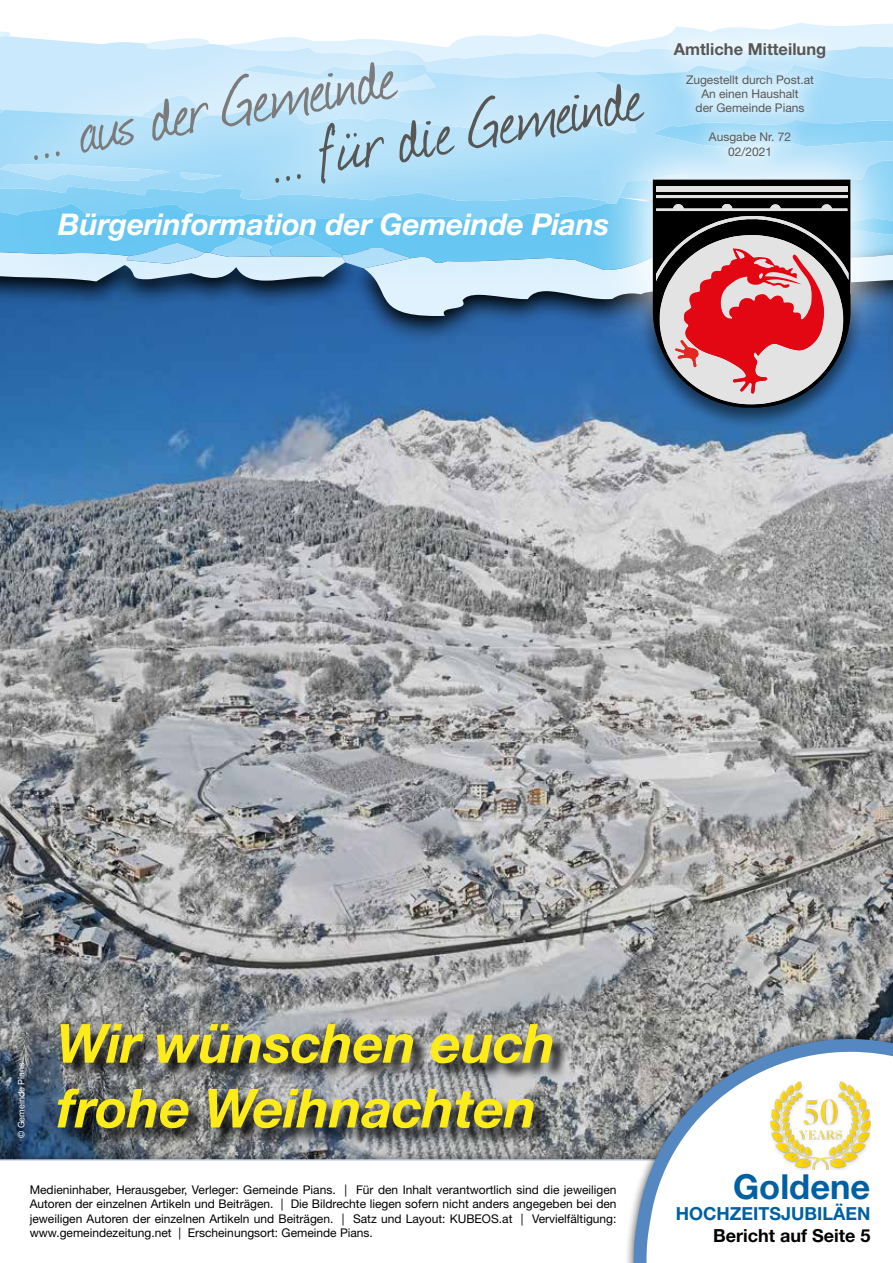
<style>
.page{position:relative;width:893px;height:1263px;background:#fff}
.page>*{position:absolute;margin:0;border:0;box-sizing:border-box;transform-origin:0 0}
.t1{font:78.6px "Journal";color:#7c7b7b}
.t2{font:78.6px "Journal";color:#575756}
.t3{font:italic 700 54px/64.8px "Helvetica Neue LT Std";letter-spacing:-.01em;color:#fdeb1a}
.t4{font:700 34.5px "Helvetica Neue LT Std";color:#0060a2}
.t5{font:italic 700 30px "Helvetica Neue LT Std";letter-spacing:-.01em;color:#fff}
.t6{font:700 18px "Helvetica Neue LT Std";color:#0060a2}
.t7{font:700 18px "Helvetica Neue LT Std";color:#000}
.t8{font:700 16.5px "Helvetica Neue LT Std";color:#575756}
.t9{font:12px/14.4px "Helvetica Neue LT Std";color:#000;text-align:justify}
.t10{font:12px/14.4px "Helvetica Neue LT Std";color:#575756;text-align:center}
.t11{font:9px "Helvetica Neue LT Std";color:#fff}
</style>
<div class="page">
<img style="left:0;top:407px;width:893px;height:742px">
<div style="left:638px;top:170px;width:227px;height:256px;background:#000;opacity:.5"></div>
<div style="left:0;top:1149px;width:893px;height:114px;background:#000;opacity:.5"></div>
<svg style="left:0;top:1159px;width:623px;height:104px"></svg>
<div style="left:623px;top:1029px;width:270px;height:234px;background:#000;opacity:.75"></div>
<svg style="left:627px;top:1033px;width:266px;height:230px"></svg>
<svg style="left:0;top:407px;width:751px;height:65px;background:#6e93b8"></svg>
<svg style="left:844px;top:24px;width:49px;height:94px;background:#b7e2f9"></svg>
<svg style="left:58px;top:1024px;width:512px;height:121px;background:#6c6f71"></svg>
<svg style="left:0;top:31px;width:655px;height:133px;background:#c8e8fa"></svg>
<svg style="left:591px;top:118px;width:302px;height:46px;background:#a7dcf8"></svg>
<svg style="left:0;top:164px;width:893px;height:243px;background:#596f98"></svg>
<div style="left:655px;top:23px;width:189px;height:153px;background:#fff;opacity:.75"></div>
<div style="left:6px;top:160px;width:653px;height:133px;background:#009fe3;opacity:.47"></div>
<img style="left:770px;top:1081px;width:101px;height:88px">
<h1 class="t1" style="left:20px;top:86px;width:373px;rotate:-10deg">... aus der Gemeinde</h1>
<h1 class="t2" style="left:261px;top:109px;width:378px;rotate:-10deg">... für die Gemeinde</h1>
<h3 class="t5" style="left:58px;top:206px;width:553px">Bürgerinformation der Gemeinde Pians</h3>
<h3 class="t8" style="left:674px;top:39px;width:154px">Amtliche Mitteilung</h3>
<p class="t10" style="left:686px;top:72px;width:130px">Zugestellt durch Post.at<br>An einen Haushalt<br>der Gemeinde Pians</p>
<p class="t10" style="left:709px;top:129px;width:84px">Ausgabe Nr. 72<br>02/2021</p>
<p class="t11" style="left:16px;top:1138px;width:77px;rotate:-90deg">© Gemeinde Pians</p>
<h2 class="t3" style="left:57px;top:1010px;width:501px">Wir wünschen euch frohe Weihnachten</h2>
<p class="t9" style="left:30px;top:1182px;width:588px">Medieninhaber, Herausgeber, Verleger: Gemeinde Pians. | Für den Inhalt verantwortlich sind die jeweiligen Autoren der einzelnen Artikeln und Beiträgen. | Die Bildrechte liegen sofern nicht anders angegeben bei den jeweiligen Autoren der einzelnen Artikeln und Beiträgen. | Satz und Layout: KUBEOS.at | Vervielfältigung: www.gemeindezeitung.net | Erscheinungsort: Gemeinde Pians.</p>
<h3 class="t4" style="left:733px;top:1165px;width:139px">Goldene</h3>
<h3 class="t6" style="left:676px;top:1202px;width:196px">HOCHZEITSJUBILÄEN</h3>
<h3 class="t7" style="left:713px;top:1224px;width:159px">Bericht auf Seite 5</h3>
</div>
